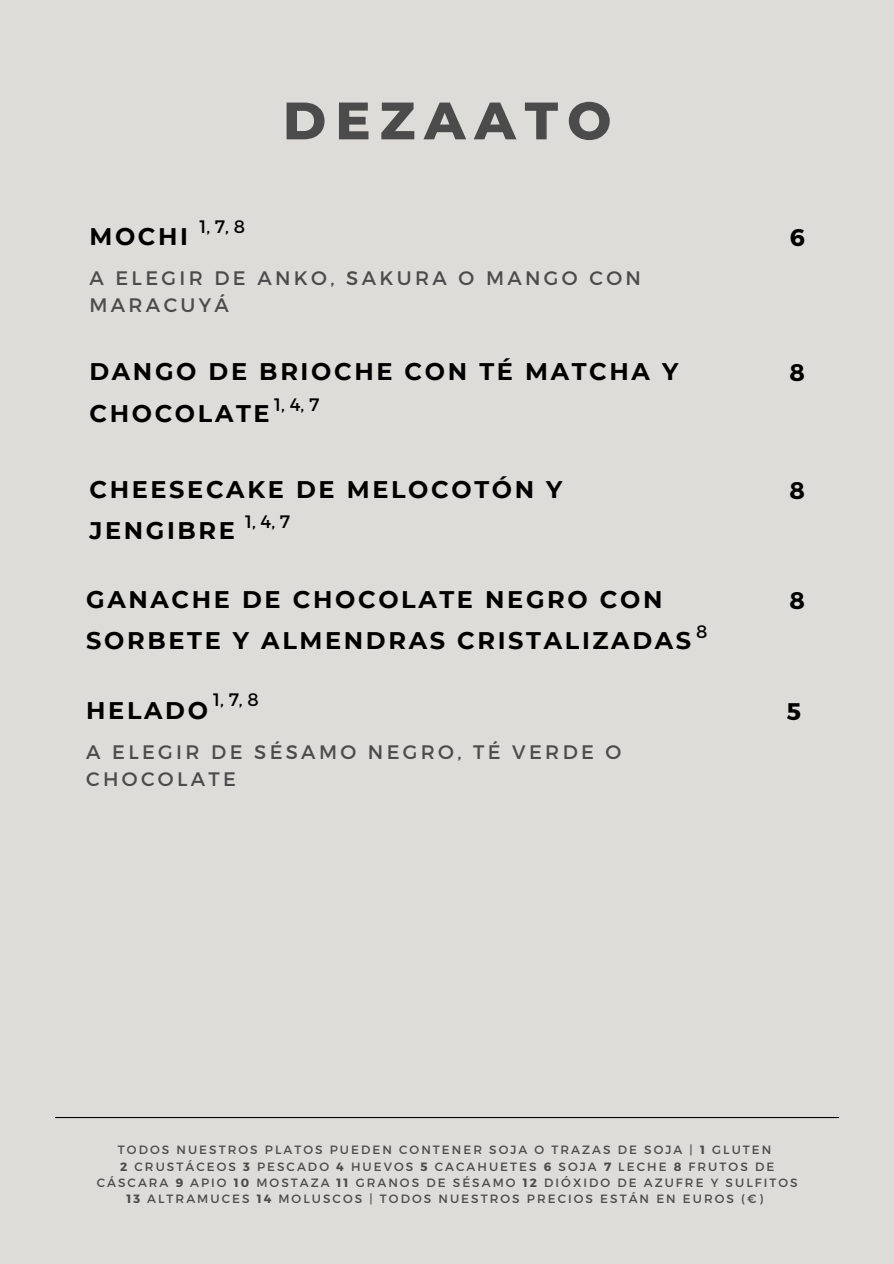
<style>
.page{position:relative;width:894px;height:1264px;background:#fff}
.page>*{position:absolute;margin:0;border:0;box-sizing:border-box;transform-origin:0 0}
.t1{font:800 52.5px "Montserrat";letter-spacing:.17em;color:#4b4b4b}
.t2{font:700 24px/41.7px "Montserrat";letter-spacing:.11em;color:#000}
.t3{font:19.5px "Montserrat";letter-spacing:.17em;color:#4b4b4b}
.t4{font:18px "Montserrat";color:#000}
.t5{font:12px/16px "Montserrat";letter-spacing:.17em;color:#4b4b4b;text-align:center}
.s1{font-weight:700}
</style>
<div class="page">
<div style="left:0;top:0;width:893px;height:1263px;background:#dedcd8"></div>
<hr style="left:55px;top:1116px;width:783px;height:2px;background:#000">
<p class="t1" style="left:283px;top:88px;width:330px">DEZAATO</p>
<p class="t4" style="left:199px;top:215px;width:47px">1, 7, 8</p>
<p class="t2" style="left:89px;top:215px;width:100px">MOCHI</p>
<p class="t3" style="left:89px;top:265px;width:553px">A ELEGIR DE ANKO, SAKURA O MANGO CON</p>
<p class="t3" style="left:89px;top:292px;width:141px">MARACUYÁ</p>
<p class="t2" style="left:789px;top:215px;width:17px">6</p>
<p class="t2" style="left:89px;top:350px;width:590px">DANGO DE BRIOCHE CON TÉ MATCHA Y<br>CHOCOLATE</p>
<p class="t2" style="left:789px;top:350px;width:17px">8</p>
<p class="t4" style="left:274px;top:393px;width:47px">1, 4, 7</p>
<p class="t2" style="left:89px;top:468px;width:474px">CHEESECAKE DE MELOCOTÓN Y<br>JENGIBRE</p>
<p class="t2" style="left:789px;top:468px;width:17px">8</p>
<p class="t4" style="left:245px;top:510px;width:47px">1, 4, 7</p>
<p class="t2" style="left:86px;top:578px;width:606px">GANACHE DE CHOCOLATE NEGRO CON<br>SORBETE Y ALMENDRAS CRISTALIZADAS</p>
<p class="t2" style="left:789px;top:578px;width:17px">8</p>
<p class="t4" style="left:696px;top:620px;width:13px">8</p>
<p class="t4" style="left:213px;top:688px;width:47px">1, 7, 8</p>
<p class="t2" style="left:86px;top:689px;width:123px">HELADO</p>
<p class="t3" style="left:86px;top:739px;width:536px">A ELEGIR DE SÉSAMO NEGRO, TÉ VERDE O</p>
<p class="t3" style="left:86px;top:766px;width:151px">CHOCOLATE</p>
<p class="t2" style="left:786px;top:689px;width:16px">5</p>
<p class="t5" style="left:118px;top:1141px;width:654px">TODOS NUESTROS PLATOS PUEDEN CONTENER SOJA O TRAZAS DE SOJA | <span class="s1">1</span> GLUTEN</p>
<p class="t5" style="left:97px;top:1157px;width:702px"><span class="s1">2</span> CRUSTÁCEOS <span class="s1">3</span> PESCADO <span class="s1">4</span> HUEVOS <span class="s1">5</span> CACAHUETES <span class="s1">6</span> SOJA <span class="s1">7</span> LECHE <span class="s1">8</span> FRUTOS DE<br>CÁSCARA <span class="s1">9</span> APIO <span class="s1">10</span> MOSTAZA <span class="s1">11</span> GRANOS DE SÉSAMO <span class="s1">12</span> DIÓXIDO DE AZUFRE Y SULFITOS<br><span class="s1">13</span> ALTRAMUCES <span class="s1">14</span> MOLUSCOS | TODOS NUESTROS PRECIOS ESTÁN EN EUROS (€)</p>
</div>
